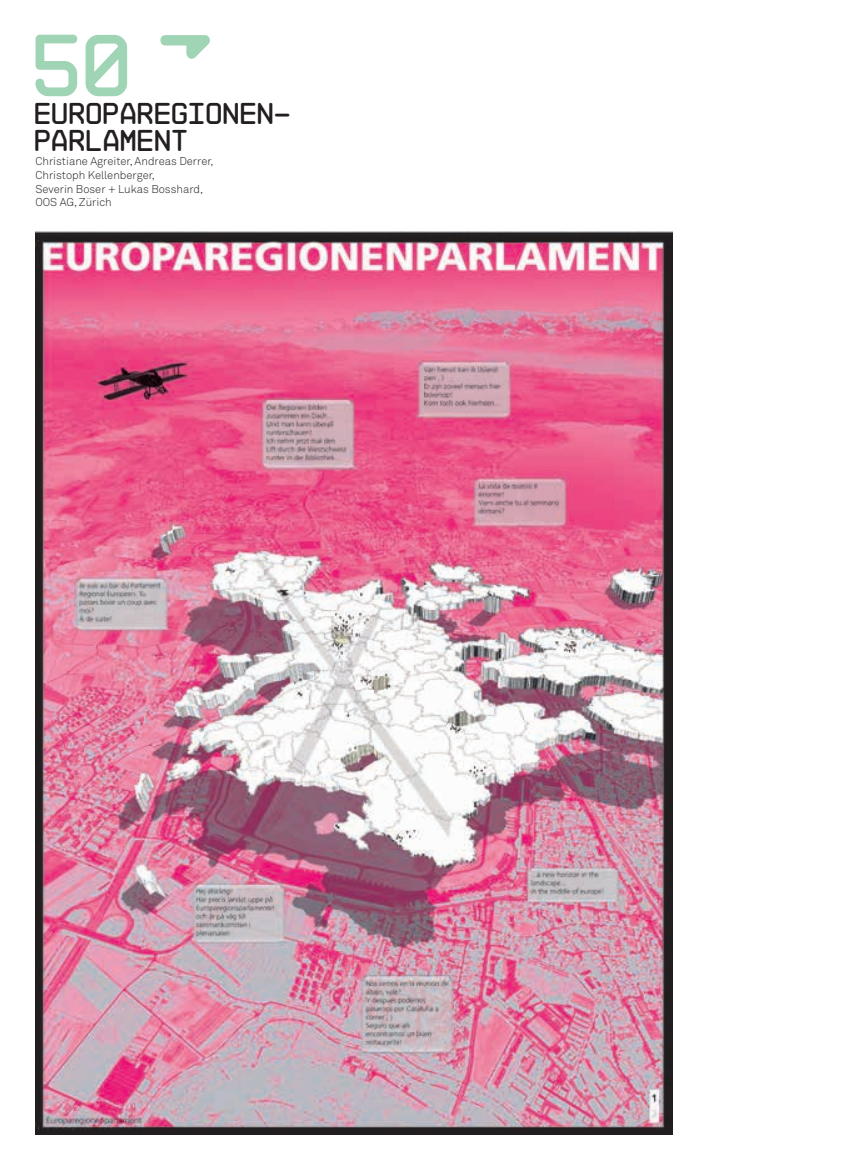
<style>
.page{position:relative;width:851px;height:1170px;background:#fff}
.page>*{position:absolute;margin:0;border:0;box-sizing:border-box;transform-origin:0 0}
.t1{font:87.5px "NB55 RMS OV XAIQXB";color:#9fd4b5}
.t2{font:30px "NB55 RMS OV XZHQXB";color:#231f20}
.t3{font:30px "NB55 RMS OV XAIQXB";color:#231f20}
.t4{font:11.25px/13.8px "Akkurat Light OV BBIQXB";color:#231f20}
</style>
<div class="page">
<img style="left:35px;top:231px;width:637px;height:903px">
<svg style="left:160px;top:35px;width:50px;height:24px"></svg>
<h1 class="t1" style="left:35px;top:14px;width:101px">50</h1>
<h2 class="t2" style="left:35px;top:96px;width:256px">EUROPAREGIONEN-</h2>
<h2 class="t3" style="left:35px;top:123px;width:156px">PARLAMENT</h2>
<p class="t4" style="left:35px;top:154px;width:180px">Christiane Agreiter, Andreas Derrer,<br>Christoph Kellenberger,<br>Severin Boser + Lukas Bosshard,<br>OOS AG, Zürich</p>
</div>
